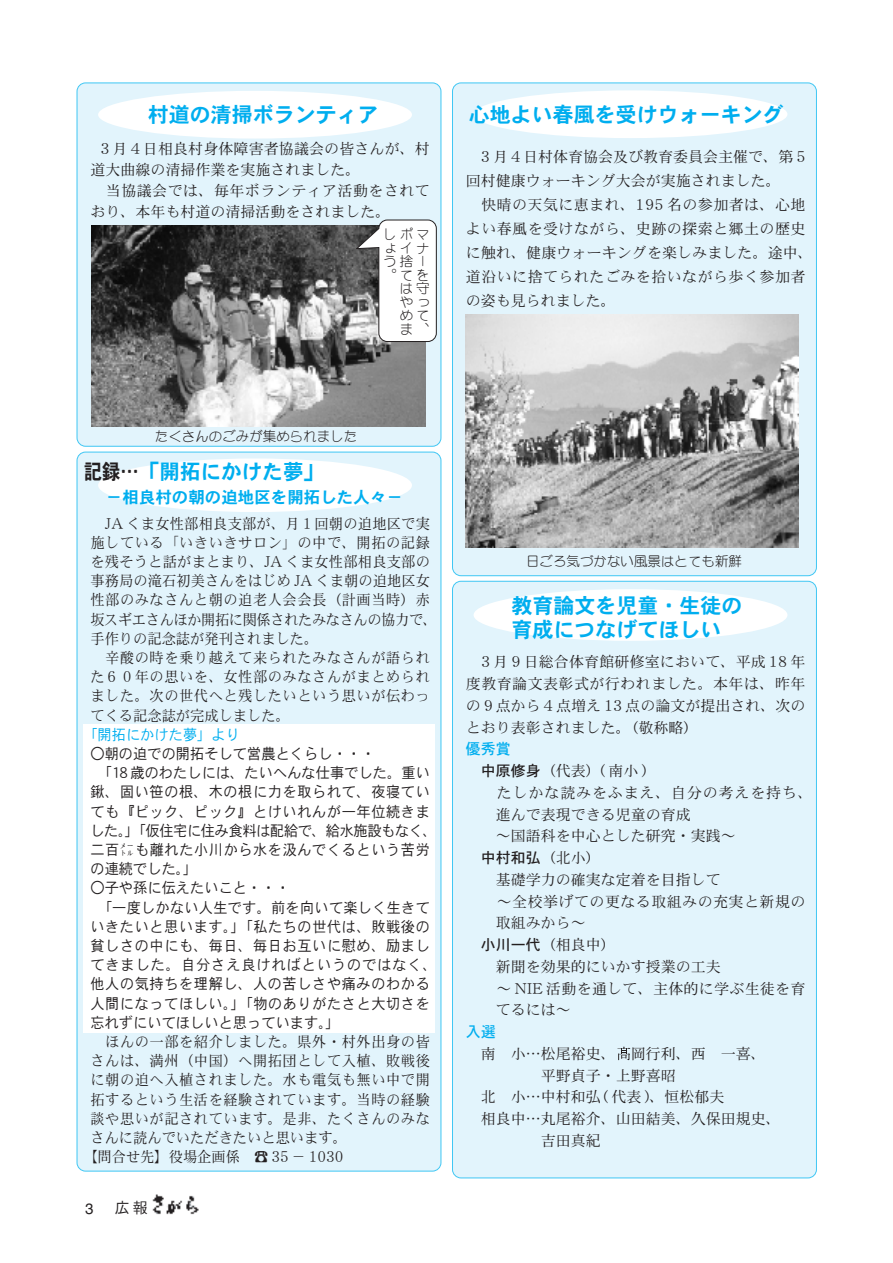
<style>
.page{position:relative;width:893px;height:1263px;background:#fff}
.page>*{position:absolute;margin:0;border:0;box-sizing:border-box;transform-origin:0 0}
.t1{font:21px/24px "DFPHS Gothic CID W7";color:#00aeef}
.t2{font:16.5px "DFPHS Gothic CID W7";color:#00aeef}
.t3{font:15px/21.8px "DFPHS Mincho CID W3";letter-spacing:.005em;color:#231f20}
.t4{font:15px/19.2px "DFPHS Mincho CID W3";letter-spacing:.005em;color:#231f20;scale:.95 1}
.t5{font:15px "DFPHS Gothic CID W3";letter-spacing:.035em;color:#231f20;scale:.95 1}
.t6{font:15px/24px "DFPHS Mincho CID W3";letter-spacing:.03em;color:#231f20}
.t7{font:15px "DFPHS Mincho CID W3";letter-spacing:.04em;color:#231f20;scale:.95 1}
.t8{font:15px "DFPHS Gothic CID W3";color:#231f20;scale:.95 1}
.t9{font:15px "DFPHS Gothic CID W3";letter-spacing:-.025em;color:#231f20;scale:.95 1}
.t10{font:15px "DFPHS Gothic CID W3";letter-spacing:.015em;color:#231f20;scale:.95 1}
.t11{font:15px "DFPHS Gothic CID W3";letter-spacing:.06em;color:#231f20;scale:.95 1}
.t12{font:15px "DFPHS Gothic CID W3";color:#00aeef;scale:.95 1}
.t13{font:15px "DFPHS Gothic CID W5";color:#231f20}
.t14{font:15px "DFPHS Gothic CID W5";color:#00aeef}
.t15{font:15px "DFPHS Gothic CID W3";letter-spacing:.035em;color:#231f20}
.t16{font:15px "Helvetica";color:#231f20}
.t17{font:300 13.5px "DFP Maru Gothic CID";color:#231f20}
.t18{font:300 13.5px/13.5px "DFP Maru Gothic CID";letter-spacing:.22em;color:#231f20;text-align:right}
.s1{color:#231f20}
.s2{font-family:"MS Mincho"}
.s3{font-family:"MS Gothic"}
.s4{font-family:"DFPHS Gothic CID W5"}
.s5{font-family:"DFPHS Mincho CID W3"}
</style>
<div class="page">
<div style="left:77px;top:83px;width:364px;height:364px;background:#e2f4fc;border:1px solid #40c7f4;border-radius:9px"></div>
<img style="left:152px;top:1194px;width:47px;height:21px">
<div style="left:452px;top:581px;width:365px;height:597px;background:#e2f4fc;border:1px solid #40c7f4;border-radius:9px"></div>
<div style="left:474px;top:589px;width:313px;height:52px;background:#fff;border-radius:50%"></div>
<div style="left:98px;top:91px;width:314px;height:48px;background:#fff;border-radius:50%"></div>
<div style="left:77px;top:452px;width:364px;height:719px;background:#e2f4fc;border:1px solid #40c7f4;border-radius:9px"></div>
<div style="left:98px;top:458px;width:314px;height:54px;background:#fff;border-radius:50%"></div>
<div style="left:452px;top:83px;width:365px;height:493px;background:#e2f4fc;border:1px solid #40c7f4;border-radius:9px"></div>
<div style="left:474px;top:90px;width:313px;height:48px;background:#fff;border-radius:50%"></div>
<img style="left:92px;top:226px;width:333px;height:201px">
<img style="left:465px;top:315px;width:334px;height:232px">
<svg style="left:617px;top:1047px;width:13px;height:13px"></svg>
<div style="left:83px;top:724px;width:352px;height:308px;background:#fff"></div>
<div style="left:378px;top:220px;width:59px;height:122px;background:#fff;border:1px solid #231f20;border-radius:9px"></div>
<h1 class="t1" style="left:148px;top:102px;width:232px">村道の清掃ボランティア</h1>
<p class="t3" style="left:90px;top:138px;width:341px;line-height:21px;text-indent:10px">3 月 4 日相良村身体障害者協議会の皆さんが、村道大曲線の清掃作業を実施されました。</p>
<p class="t6" style="left:90px;top:180px;width:341px;line-height:21px;text-indent:15px">当協議会では、毎年ボランティア活動をされており、本年も村道の清掃活動をされました。</p>
<p class="t18" style="left:383px;top:227px;width:48px">しポマょイナう捨ー。てをは守やっめてま、</p>
<h1 class="t1" style="left:469px;top:102px;width:316px">心地よい春風を受けウォーキング</h1>
<p class="t3" style="left:466px;top:144px;width:341px;line-height:24px;text-indent:15px">3 月 4 日村体育協会及び教育委員会主催で、第 5回村健康ウォーキング大会が実施されました。</p>
<p class="t6" style="left:466px;top:192px;width:349px;text-indent:15px">快晴の天気に恵まれ、195 名の参加者は、心地よい春風を受けながら、史跡の探索と郷土の歴史に触れ、健康ウォーキングを楽しみました。途中、道沿いに捨てられたごみを拾いながら歩く参加者の姿も見られました。</p>
<p class="t17" style="left:155px;top:429px;width:204px">たくさんのごみが集められました</p>
<h1 class="t1" style="left:84px;top:459px;width:242px"><span class="s1">記録…</span>「開拓にかけた夢」</h1>
<p class="t2" style="left:106px;top:488px;width:298px">－相良村の朝の迫地区を開拓した人々－</p>
<p class="t4" style="left:90px;top:513px;width:366px;text-indent:14px">JA くま女性部相良支部が、月１回朝の迫地区で実施している「いきいきサロン」の中で、開拓の記録を残そうと話がまとまり、JA くま女性部相良支部の事務局の滝石初美さんをはじめ JA くま朝の迫地区女性部のみなさんと朝の迫老人会会長（計画当時）赤坂スギエさんほか開拓に関係されたみなさんの協力で、手作りの記念誌が発刊されました。</p>
<p class="t4" style="left:90px;top:648px;width:359px;text-align:justify;text-indent:15px">辛酸の時を乗り越えて来られたみなさんが語られた６０年の思いを、女性部のみなさんがまとめられました。次の世代へと残したいという思いが伝わってくる記念誌が完成しました。</p>
<p class="t12" style="left:83px;top:726px;width:167px">「開拓にかけた夢」より</p>
<p class="t8" style="left:90px;top:745px;width:302px">○朝の迫での開拓そして営農とくらし・・・</p>
<p class="t8" style="left:98px;top:765px;width:351px">「18 歳のわたしには、たいへんな仕事でした。重い</p>
<p class="t5" style="left:90px;top:784px;width:359px">鍬、固い笹の根、木の根に力を取られて、夜寝てい</p>
<p class="t5" style="left:90px;top:803px;width:359px">ても『ピック、ピック』とけいれんが一年位続きま</p>
<p class="t9" style="left:90px;top:822px;width:366px">した。」「仮住宅に住み食料は配給で、給水施設もなく、</p>
<p class="t5" style="left:90px;top:841px;width:359px">二百<span class="s2">㍍</span>も離れた小川から水を汲んでくるという苦労</p>
<p class="t5" style="left:90px;top:861px;width:114px">の連続でした。」</p>
<p class="t8" style="left:90px;top:880px;width:212px">○子や孫に伝えたいこと・・・</p>
<p class="t10" style="left:98px;top:899px;width:351px">「一度しかない人生です。前を向いて楽しく生きて</p>
<p class="t5" style="left:90px;top:918px;width:359px">いきたいと思います。」「私たちの世代は、敗戦後の</p>
<p class="t5" style="left:90px;top:937px;width:359px">貧しさの中にも、毎日、毎日お互いに慰め、励まし</p>
<p class="t11" style="left:90px;top:957px;width:366px">てきました。自分さえ良ければというのではなく、</p>
<p class="t5" style="left:90px;top:976px;width:359px">他人の気持ちを理解し、人の苦しさや痛みのわかる</p>
<p class="t5" style="left:90px;top:995px;width:359px">人間になってほしい。」「物のありがたさと大切さを</p>
<p class="t8" style="left:90px;top:1014px;width:264px">忘れずにいてほしいと思っています。」</p>
<p class="t7" style="left:105px;top:1033px;width:343px">ほんの一部を紹介しました。県外・村外出身の皆</p>
<p class="t7" style="left:90px;top:1053px;width:359px">さんは、満州（中国）へ開拓団として入植、敗戦後</p>
<p class="t7" style="left:90px;top:1072px;width:359px">に朝の迫へ入植されました。水も電気も無い中で開</p>
<p class="t7" style="left:90px;top:1091px;width:359px">拓するという生活を経験されています。当時の経験</p>
<p class="t7" style="left:90px;top:1110px;width:359px">談や思いが記されています。是非、たくさんのみな</p>
<p class="t4" style="left:90px;top:1128px;width:272px">さんに読んでいただきたいと思います。</p>
<p class="t4" style="left:83px;top:1147px;width:275px">【問合せ先】役場企画係 <span class="s3">☎</span> 35 － 1030</p>
<p class="t16" style="left:85px;top:1200px;width:10px">3</p>
<p class="t15" style="left:115px;top:1199px;width:34px">広報</p>
<p class="t17" style="left:526px;top:553px;width:217px">日ごろ気づかない風景はとても新鮮</p>
<h1 class="t1" style="left:512px;top:593px;width:232px">教育論文を児童・生徒の育成につなげてほしい</h1>
<p class="t3" style="left:466px;top:651px;width:341px;text-align:justify;text-indent:15px">3 月 9 日総合体育館研修室において、平成 18 年度教育論文表彰式が行われました。本年は、昨年の９点から４点増え 13 点の論文が提出され、次のとおり表彰されました。（敬称略）</p>
<p class="t14" style="left:466px;top:741px;width:46px">優秀賞</p>
<p class="t3" style="left:496px;top:760px;width:319px;text-indent:-15px"><span class="s4">中原修身</span>（代表）( 南小 )<br>たしかな読みをふまえ、自分の考えを持ち、進んで表現できる児童の育成<br>～国語科を中心とした研究・実践～</p>
<p class="t13" style="left:481px;top:850px;width:121px">中村和弘<span class="s5">（北小）</span></p>
<p class="t3" style="left:496px;top:868px;width:226px">基礎学力の確実な定着を目指して</p>
<p class="t6" style="left:497px;top:889px;width:310px">～全校挙げての更なる取組みの充実と新規の</p>
<p class="t3" style="left:496px;top:912px;width:91px">取組みから～</p>
<p class="t3" style="left:481px;top:934px;width:136px"><span class="s4">小川一代</span>（相良中）</p>
<p class="t3" style="left:496px;top:955px;width:226px">新聞を効果的にいかす授業の工夫</p>
<p class="t3" style="left:496px;top:977px;width:311px">～ NIE 活動を通して、主体的に学ぶ生徒を育</p>
<p class="t3" style="left:496px;top:999px;width:76px">てるには～</p>
<p class="t14" style="left:466px;top:1024px;width:31px">入選</p>
<p class="t3" style="left:481px;top:1042px;width:286px">南 小…松尾裕史、 岡行利、西 一喜、</p>
<p class="t3" style="left:541px;top:1064px;width:136px">平野貞子・上野喜昭</p>
<p class="t3" style="left:481px;top:1086px;width:245px">北 小…中村和弘 ( 代表 )、恒松郁夫</p>
<p class="t3" style="left:481px;top:1108px;width:302px">相良中…丸尾裕介、山田結美、久保田規史、</p>
<p class="t3" style="left:541px;top:1129px;width:61px">吉田真紀</p>
</div>
